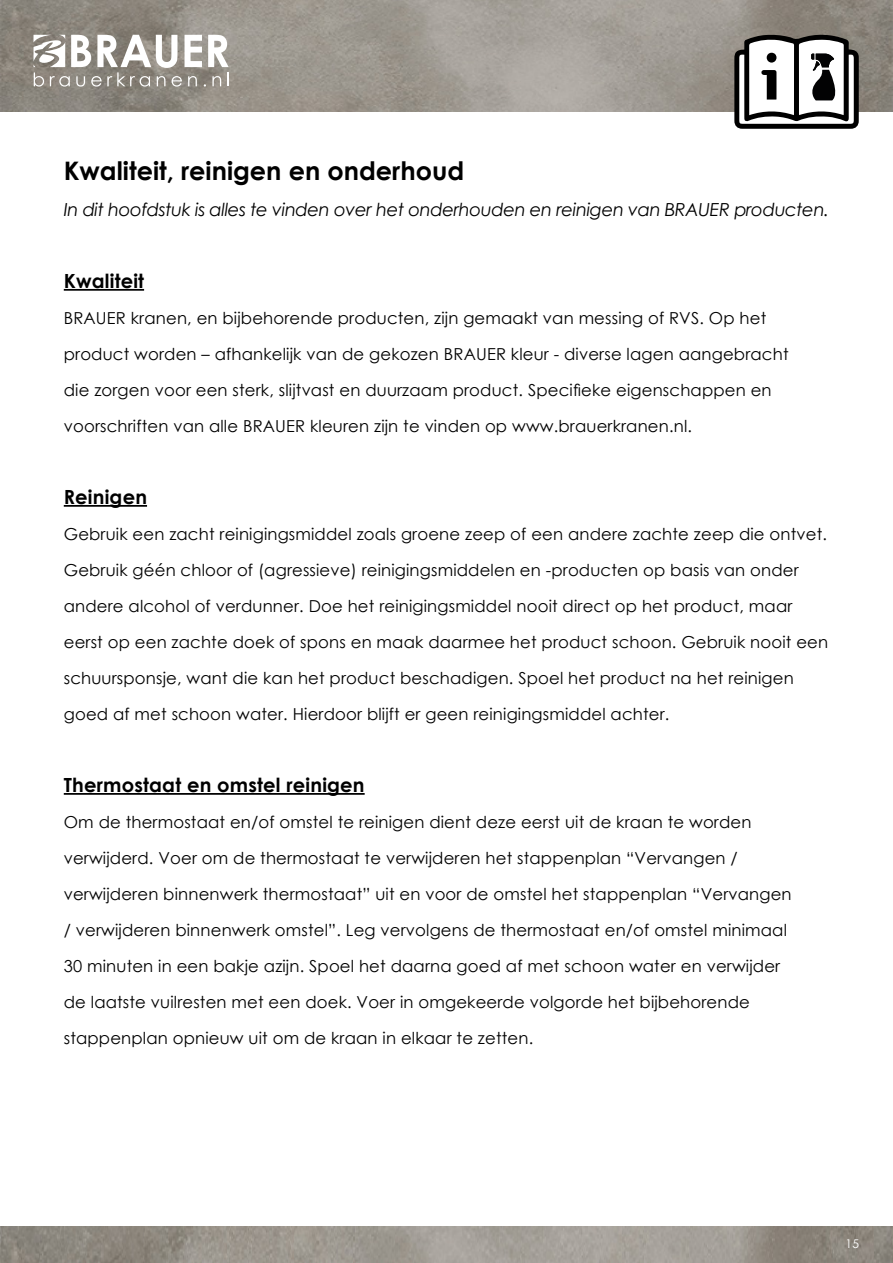
<style>
.page{position:relative;width:893px;height:1263px;background:#fff}
.page>*{position:absolute;margin:0;border:0;box-sizing:border-box;transform-origin:0 0}
.t1{font:700 25.5px "Century Gothic";color:#000}
.t2{font:700 19.5px "Century Gothic";letter-spacing:.01em;color:#000}
.t3{font:italic 18px "Century Gothic";letter-spacing:-.02em;color:#000}
.t4{font:16.5px/36px "Century Gothic";letter-spacing:.01em;color:#000}
.t5{font:12px "Century Gothic Pro";color:#fff}
</style>
<div class="page">
<img style="left:0;top:0;width:893px;height:112px">
<img style="left:0;top:1226px;width:893px;height:37px">
<svg style="left:34px;top:35px;width:195px;height:52px"></svg>
<svg style="left:734px;top:33px;width:125px;height:96px"></svg>
<div style="left:767px;top:53px;width:9px;height:10px;background:#000;border-radius:50%"></div>
<hr style="left:64px;top:289px;width:80px;height:2px;background:#000">
<hr style="left:64px;top:505px;width:83px;height:2px;background:#000">
<hr style="left:64px;top:793px;width:301px;height:2px;background:#000">
<p class="t1" style="left:64px;top:151px;width:402px">Kwaliteit, reinigen en onderhoud</p>
<p class="t3" style="left:64px;top:197px;width:767px">In dit hoofdstuk is alles te vinden over het onderhouden en reinigen van BRAUER producten.</p>
<p class="t2" style="left:64px;top:266px;width:82px">Kwaliteit</p>
<p class="t4" style="left:64px;top:300px;width:726px">BRAUER kranen, en bijbehorende producten, zijn gemaakt van messing of RVS. Op het product worden – afhankelijk van de gekozen BRAUER kleur - diverse lagen aangebracht die zorgen voor een sterk, slijtvast en duurzaam product. Specifieke eigenschappen en voorschriften van alle BRAUER kleuren zijn te vinden op www.brauerkranen.nl.</p>
<p class="t2" style="left:64px;top:482px;width:85px">Reinigen</p>
<p class="t4" style="left:64px;top:516px;width:766px">Gebruik een zacht reinigingsmiddel zoals groene zeep of een andere zachte zeep die ontvet.<br>Gebruik géén chloor of (agressieve) reinigingsmiddelen en -producten op basis van onder andere alcohol of verdunner. Doe het reinigingsmiddel nooit direct op het product, maar eerst op een zachte doek of spons en maak daarmee het product schoon. Gebruik nooit een schuursponsje, want die kan het product beschadigen. Spoel het product na het reinigen goed af met schoon water. Hierdoor blijft er geen reinigingsmiddel achter.</p>
<p class="t2" style="left:64px;top:770px;width:302px">Thermostaat en omstel reinigen</p>
<p class="t4" style="left:64px;top:804px;width:729px">Om de thermostaat en/of omstel te reinigen dient deze eerst uit de kraan te worden verwijderd. Voer om de thermostaat te verwijderen het stappenplan “Vervangen / verwijderen binnenwerk thermostaat” uit en voor de omstel het stappenplan “Vervangen / verwijderen binnenwerk omstel”. Leg vervolgens de thermostaat en/of omstel minimaal 30 minuten in een bakje azijn. Spoel het daarna goed af met schoon water en verwijder de laatste vuilresten met een doek. Voer in omgekeerde volgorde het bijbehorende stappenplan opnieuw uit om de kraan in elkaar te zetten.</p>
<p class="t5" style="left:845px;top:1237px;width:15px">15</p>
</div>
